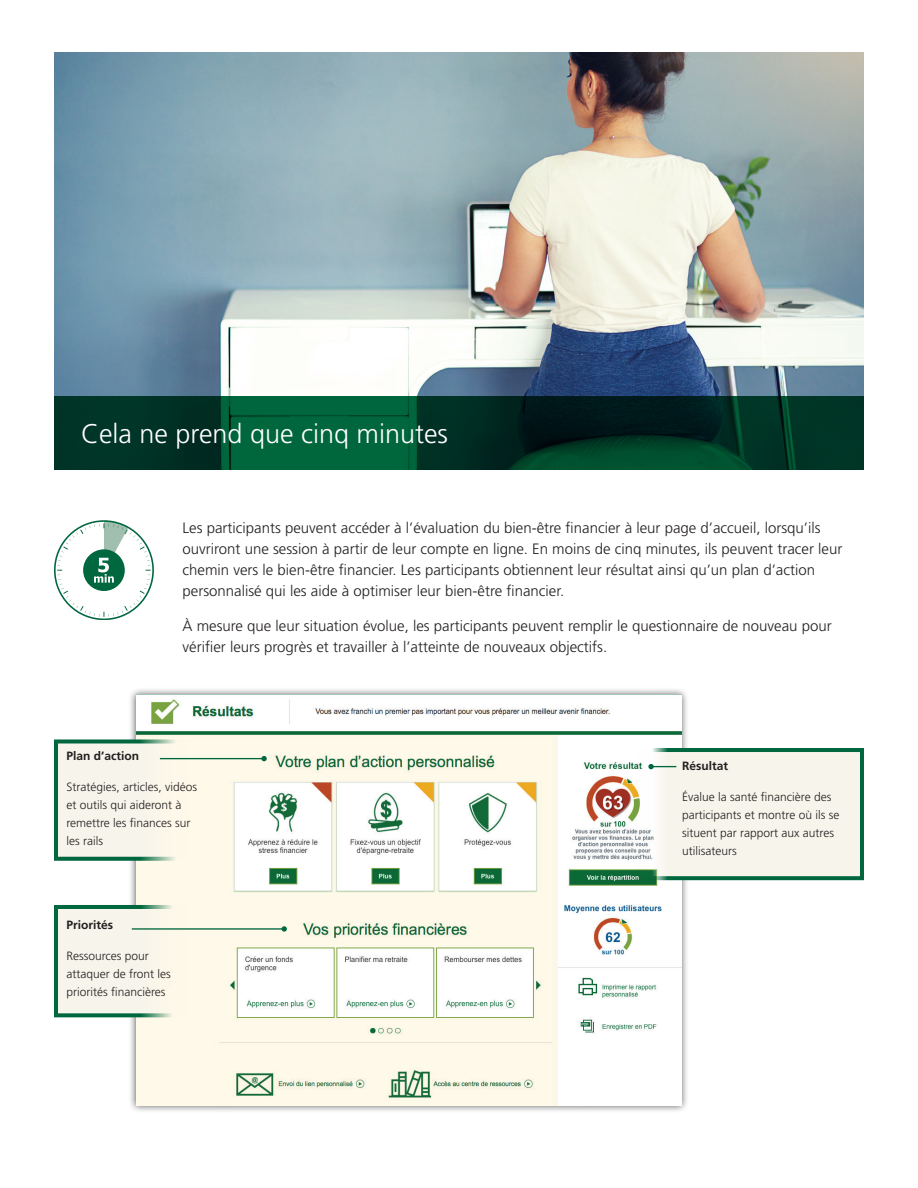
<style>
.page{position:relative;width:918px;height:1188px;background:#fff}
.page>*{position:absolute;margin:0;border:0;box-sizing:border-box;transform-origin:0 0}
.HEAD_-_Main_18_pt{font:300 27px "Frutiger";color:#fff}
.Text_Light{font:300 15px/21px "Frutiger";color:#231f20}
.Text_Light_8{font:300 12px/18px "Frutiger";color:#231f20}
.Text_Light_8-2{font:700 12px "Frutiger";color:#231f20}
</style>
<div class="page">
<svg style="left:54px;top:520px;width:100px;height:100px"></svg>
<img style="left:54px;top:53px;width:810px;height:343px">
<svg style="left:54px;top:396px;width:810px;height:74px;background:#003c29"></svg>
<div style="left:129px;top:687px;width:560px;height:426px;background:#231f20;opacity:.75"></div>
<img style="left:136px;top:695px;width:546px;height:410px">
<div style="left:54px;top:739px;width:136px;height:122px;background:#f7f4eb;border:4px solid #00673e"></div>
<hr style="left:160px;top:758px;width:104px;height:1px;background:#00673e">
<svg style="left:261px;top:756px;width:6px;height:5px"></svg>
<div style="left:54px;top:905px;width:136px;height:112px;background:#f7f4eb;border:4px solid #00673e"></div>
<hr style="left:132px;top:928px;width:152px;height:2px;background:#00673e">
<svg style="left:282px;top:926px;width:5px;height:6px"></svg>
<div style="left:635px;top:748px;width:229px;height:132px;background:#f7f4eb;border:4px solid #00673e"></div>
<svg style="left:648px;top:764px;width:28px;height:5px"></svg>
<h2 class="HEAD_-_Main_18_pt" style="left:81px;top:418px;width:369px">Cela ne prend que cinq minutes</h2>
<p class="Text_Light" style="left:183px;top:518px;width:661px">Les participants peuvent accéder à l’évaluation du bien-être financier à leur page d’accueil, lorsqu’ils ouvriront une session à partir de leur compte en ligne. En moins de cinq minutes, ils peuvent tracer leur chemin vers le bien-être financier. Les participants obtiennent leur résultat ainsi qu’un plan d’action personnalisé qui les aide à optimiser leur bien-être financier.</p>
<p class="Text_Light" style="left:183px;top:616px;width:651px">À mesure que leur situation évolue, les participants peuvent remplir le questionnaire de nouveau pour vérifier leurs progrès et travailler à l’atteinte de nouveaux objectifs.</p>
<p class="Text_Light_8-2" style="left:66px;top:748px;width:74px">Plan d’action</p>
<p class="Text_Light_8" style="left:66px;top:778px;width:132px">Stratégies, articles, vidéos et outils qui aideront à remettre les finances sur les rails</p>
<p class="Text_Light_8-2" style="left:66px;top:917px;width:48px">Priorités</p>
<p class="Text_Light_8" style="left:66px;top:947px;width:106px">Ressources pour attaquer de front les priorités financières</p>
<p class="Text_Light_8-2" style="left:682px;top:759px;width:48px">Résultat</p>
<p class="Text_Light_8" style="left:682px;top:788px;width:159px">Évalue la santé financière des participants et montre où ils se situent par rapport aux autres utilisateurs</p>
</div>
